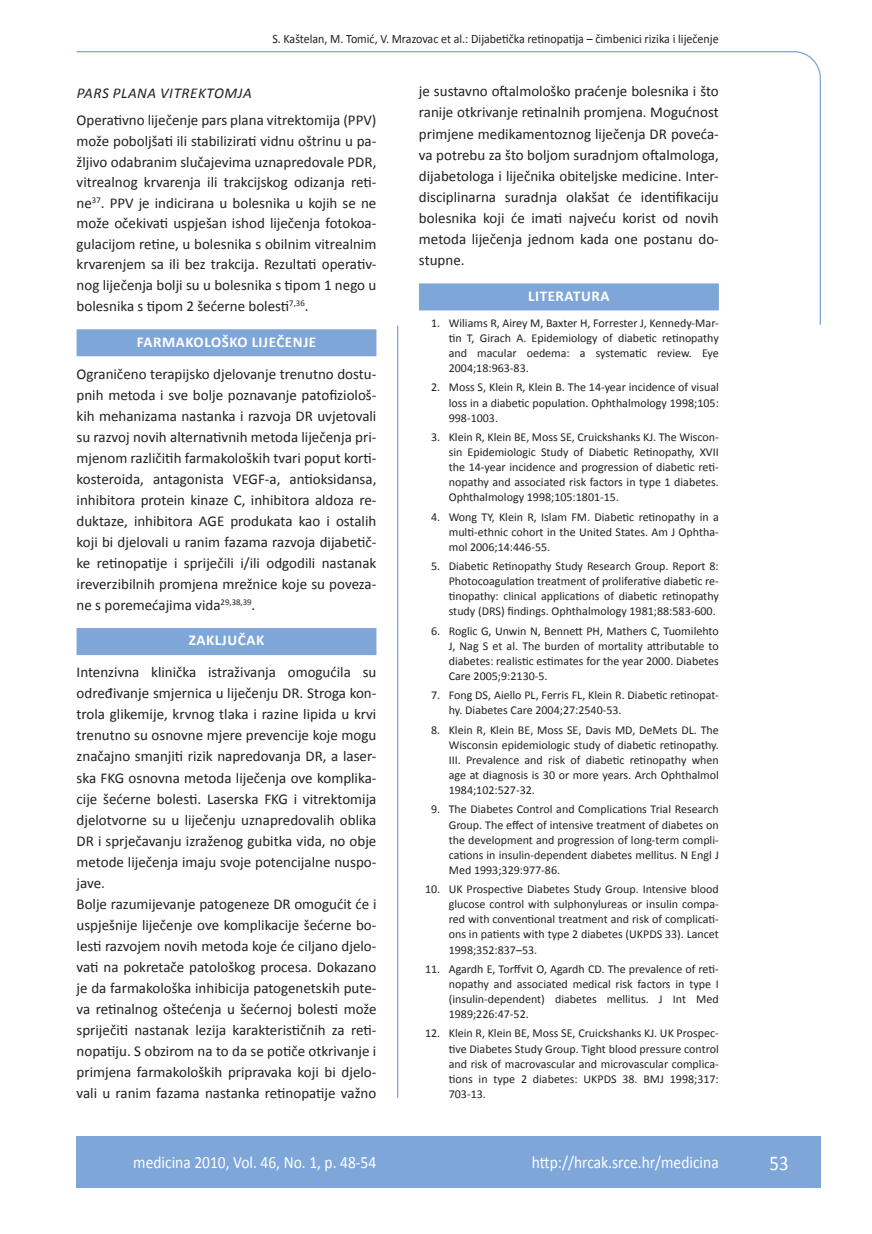
<style>
.page{position:relative;width:872px;height:1234px;background:#fff}
.page>*{position:absolute;margin:0;border:0;box-sizing:border-box;transform-origin:0 0}
.t1{font:21px "Calibri";color:#fff;scale:.9 1}
.t2{font:17.25px "Calibri";color:#fff;scale:.9 1}
.osnovni_tekst{font:15px/21px "Calibri";color:#231f20;text-align:justify}
.naslov_ruler{font:700 15px "Calibri";letter-spacing:.04em;color:#fff}
.podpodnaslov{font:italic 15px "Calibri";letter-spacing:.04em;color:#231f20}
.glava{font:12.75px "Calibri";color:#231f20;scale:.94 1}
.literatura{font:12px/15.1px "Calibri";color:#231f20;text-align:justify}
</style>
<div class="page">
<svg style="left:76px;top:51px;width:745px;height:275px"></svg>
<hr style="left:397px;top:325px;width:1px;height:772px;background:#7ea6d8">
<div style="left:77px;top:1135px;width:744px;height:51px;background:#7ea6d8"></div>
<div style="left:77px;top:329px;width:299px;height:27px;background:#7ea6d8"></div>
<div style="left:77px;top:628px;width:299px;height:27px;background:#7ea6d8"></div>
<div style="left:419px;top:283px;width:300px;height:27px;background:#7ea6d8"></div>
<p class="glava" style="left:272px;top:30px;width:476px">S. Kaštelan, M. Tomić, V. Mrazovac et al.: Dijabetička retinopatija – čimbenici rizika i liječenje</p>
<p class="podpodnaslov" style="left:77px;top:84px;width:106px">PARS PLANA VITREKT</p>
<p class="podpodnaslov" style="left:214px;top:84px;width:39px">OMJA</p>
<p class="osnovni_tekst" style="left:77px;top:109px;width:301px;line-height:20.5px">Operativno liječenje pars plana vitrektomija (PPV) može poboljšati ili stabilizirati vidnu oštrinu u pa&shy;žljivo odabranim slučajevima uznapredovale PDR, vitrealnog krvarenja ili trakcijskog odizanja reti&shy;ne<sup>37</sup>. PPV je indicirana u bolesnika u kojih se ne može očekivati uspješan ishod liječenja fotokoa&shy;gulacijom retine, u bolesnika s obilnim vitrealnim krvarenjem sa ili bez trakcija. Rezultati operativ&shy;nog liječenja bolji su u bolesnika s tipom 1 nego u bolesnika s tipom 2 šećerne bolesti<sup>7,36</sup>.</p>
<p class="naslov_ruler" style="left:137px;top:332px;width:18px">FARMAKOLO</p>
<p class="naslov_ruler" style="left:222px;top:332px;width:38px">ŠKO LIJEČENJE</p>
<p class="osnovni_tekst" style="left:77px;top:362px;width:301px">Ograničeno terapijsko djelovanje trenutno dostu&shy;pnih metoda i sve bolje poznavanje patofiziološ&shy;kih mehanizama nastanka i razvoja DR uvjetovali su razvoj novih alternativnih metoda liječenja pri&shy;mjenom različitih farmakoloških tvari poput korti&shy;kosteroida, antagonista VEGF-a, antioksidansa, inhibitora protein kinaze C, inhibitora aldoza re&shy;duktaze, inhibitora AGE produkata kao i ostalih koji bi djelovali u ranim fazama razvoja dijabetič&shy;ke retinopatije i spriječili i/ili odgodili nastanak ireverzibilnih promjena mrežnice koje su poveza&shy;ne s poremećajima vida<sup>29,38,39</sup>.</p>
<p class="naslov_ruler" style="left:189px;top:631px;width:77px">ZAKLJUČAK</p>
<p class="osnovni_tekst" style="left:77px;top:661px;width:301px">Intenzivna klinička istraživanja omogućila su određivanje smjernica u liječenju DR. Stroga kon&shy;trola glikemije, krvnog tlaka i razine lipida u krvi trenutno su osnovne mjere prevencije koje mogu značajno smanjiti rizik napredovanja DR, a laser&shy;ska FKG osnovna metoda liječenja ove komplika&shy;cije šećerne bolesti. Laserska FKG i vitrektomija djelotvorne su u liječenju uznapredovalih oblika DR i sprječavanju izraženog gubitka vida, no obje metode liječenja imaju svoje potencijalne nuspo&shy;jave.</p>
<p class="osnovni_tekst" style="left:77px;top:892px;width:301px">Bolje razumijevanje patogeneze DR omogućit će i uspješnije liječenje ove komplikacije šećerne bo&shy;lesti razvojem novih metoda koje će ciljano djelo&shy;vati na pokretače patološkog procesa. Dokazano je da farmakološka inhibicija patogenetskih pute&shy;va retinalnog oštećenja u šećernoj bolesti može spriječiti nastanak lezija karakterističnih za reti&shy;nopatiju. S obzirom na to da se potiče otkrivanje i primjena farmakoloških pripravaka koji bi djelo&shy;vali u ranim fazama nastanka retinopatije važno</p>
<p class="osnovni_tekst" style="left:419px;top:80px;width:301px">je sustavno oftalmološko praćenje bolesnika i što ranije otkrivanje retinalnih promjena. Mogućnost primjene medikamentoznog liječenja DR poveća&shy;va potrebu za što boljom suradnjom oftalmologa, dijabetologa i liječnika obiteljske medicine. Inter&shy;disciplinarna suradnja olakšat će identifikaciju bolesnika koji će imati najveću korist od novih metoda liječenja jednom kada one postanu do&shy;stupne.</p>
<p class="naslov_ruler" style="left:528px;top:286px;width:83px">LITERATURA</p>
<p class="literatura" style="left:449px;top:314px;width:271px;text-indent:-18px">1. Wiliams R, Airey M, Baxter H, Forrester J, Kennedy-Mar&shy;tin T, Girach A. Epidemiology of diabetic retinopathy and macular oedema: a systematic review. Eye 2004;18:963-83.</p>
<p class="literatura" style="left:449px;top:379px;width:272px;text-indent:-18px">2. Moss S, Klein R, Klein B. The 14-year incidence of visual loss in a diabetic population. Ophthalmology 1998;105:<br>998-1003.</p>
<p class="literatura" style="left:449px;top:428px;width:271px;text-indent:-18px">3. Klein R, Klein BE, Moss SE, Cruickshanks KJ. The Wiscon&shy;sin Epidemiologic Study of Diabetic Retinopathy, XVII the 14-year incidence and progression of diabetic reti&shy;nopathy and associated risk factors in type 1 diabetes.<br>Ophthalmology 1998;105:1801-15.</p>
<p class="literatura" style="left:449px;top:508px;width:271px;text-indent:-18px">4. Wong TY, Klein R, Islam FM. Diabetic retinopathy in a multi-ethnic cohort in the United States. Am J Ophtha&shy;mol 2006;14:446-55.</p>
<p class="literatura" style="left:449px;top:558px;width:271px;text-indent:-18px">5. Diabetic Retinopathy Study Research Group. Report 8:<br>Photocoagulation treatment of proliferative diabetic re&shy;tinopathy: clinical applications of diabetic retinopathy study (DRS) findings. Ophthalmology 1981;88:583-600.</p>
<p class="literatura" style="left:449px;top:622px;width:272px;text-indent:-18px">6. Roglic G, Unwin N, Bennett PH, Mathers C, Tuomilehto J, Nag S et al. The burden of mortality attributable to diabetes: realistic estimates for the year 2000. Diabetes Care 2005;9:2130-5.</p>
<p class="literatura" style="left:449px;top:687px;width:271px;text-indent:-18px">7. Fong DS, Aiello PL, Ferris FL, Klein R. Diabetic retinopat&shy;hy. Diabetes Care 2004;27:2540-53.</p>
<p class="literatura" style="left:449px;top:721px;width:272px;text-indent:-18px">8. Klein R, Klein BE, Moss SE, Davis MD, DeMets DL. The Wisconsin epidemiologic study of diabetic retinopathy.<br>III. Prevalence and risk of diabetic retinopathy when age at diagnosis is 30 or more years. Arch Ophthalmol 1984;102:527-32.</p>
<p class="literatura" style="left:449px;top:801px;width:271px;text-indent:-18px">9. The Diabetes Control and Complications Trial Research Group. The effect of intensive treatment of diabetes on the development and progression of long-term compli&shy;cations in insulin-dependent diabetes mellitus. N Engl J Med 1993;329:977-86.</p>
<p class="literatura" style="left:449px;top:880px;width:272px;text-indent:-24px">10. UK Prospective Diabetes Study Group. Intensive blood glucose control with sulphonylureas or insulin compa&shy;red with conventional treatment and risk of complicati&shy;ons in patients with type 2 diabetes (UKPDS 33). Lancet 1998;352:837–53.</p>
<p class="literatura" style="left:449px;top:960px;width:272px;text-indent:-24px">11. Agardh E, Torffvit O, Agardh CD. The prevalence of reti&shy;nopathy and associated medical risk factors in type I (insulin-dependent) diabetes mellitus. J Int Med 1989;226:47-52.</p>
<p class="literatura" style="left:449px;top:1025px;width:272px;text-indent:-24px">12. Klein R, Klein BE, Moss SE, Cruickshanks KJ. UK Prospec&shy;tive Diabetes Study Group. Tight blood pressure control and risk of macrovascular and microvascular complica&shy;tions in type 2 diabetes: UKPDS 38. BMJ 1998;317:<br>703-13.</p>
<p class="t2" style="left:133px;top:1151px;width:272px">medicina 2010, Vol. 46, No. 1, p. 48-54</p>
<p class="t2" style="left:532px;top:1151px;width:209px">http://hrcak.srce.hr/medicina</p>
<p class="t1" style="left:769px;top:1149px;width:23px">53</p>
</div>
